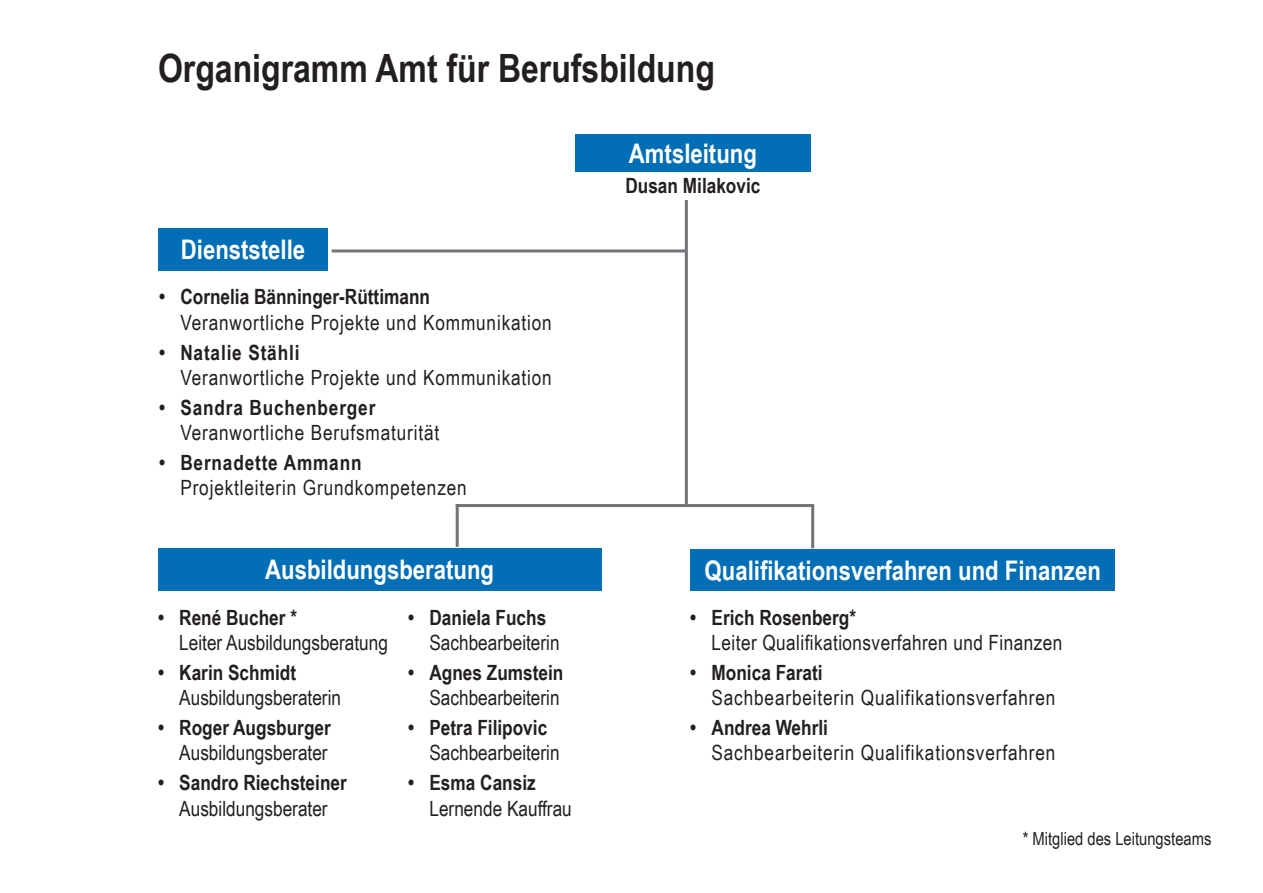
<style>
.page{position:relative;width:1263px;height:893px;background:#fff}
.page>*{position:absolute;margin:0;border:0;box-sizing:border-box;transform-origin:0 0}
.t1{font:700 39px "Arial Narrow";color:#231f20}
.t2{font:700 27px "Arial Narrow";color:#fff}
.t3{font:21px/25.2px "Arial Narrow";letter-spacing:.04em;color:#231f20}
.Auflistung{font:700 21px "Arial Narrow";color:#231f20}
.t4{font:21px "Arial Narrow";color:#231f20}
.Auflistung-2{font:700 21px "Arial Narrow";letter-spacing:.04em;color:#231f20}
.t5{font:21px "Arial Narrow";letter-spacing:.02em;color:#231f20}
.t6{font:18px "Arial Narrow";color:#231f20}
.s1{font-weight:700}
</style>
<div class="page">
<div style="left:575px;top:135px;width:235px;height:37px;background:#026eb6"></div>
<hr style="left:685px;top:200px;width:3px;height:304px;background:#727477">
<hr style="left:332px;top:249px;width:354px;height:3px;background:#727477">
<div style="left:158px;top:228px;width:170px;height:43px;background:#026eb6"></div>
<div style="left:690px;top:549px;width:425px;height:42px;background:#026eb6"></div>
<hr style="left:456px;top:504px;width:358px;height:3px;background:#727477">
<hr style="left:811px;top:506px;width:3px;height:42px;background:#727477">
<div style="left:158px;top:549px;width:443px;height:42px;background:#026eb6"></div>
<hr style="left:456px;top:504px;width:3px;height:43px;background:#727477">
<p class="t1" style="left:158px;top:39px;width:558px">Organigramm Amt für Berufsbildung</p>
<p class="t2" style="left:629px;top:133px;width:129px">Amtsleitung</p>
<p class="t2" style="left:181px;top:229px;width:126px">Dienststelle</p>
<p class="t3" style="left:180px;top:284px;width:373px;text-indent:-21px"><span class="s1">• Cornelia Bänninger-Rüttimann<br></span>Veranwortliche Projekte und Kommunikation</p>
<p class="Auflistung-2" style="left:159px;top:336px;width:142px">• Natalie Stähli</p>
<p class="t3" style="left:180px;top:364px;width:373px">Veranwortliche Projekte und Kommunikation</p>
<p class="Auflistung-2" style="left:159px;top:391px;width:218px">• Sandra Buchenberger</p>
<p class="t3" style="left:180px;top:419px;width:260px">Veranwortliche Berufsmaturität</p>
<p class="Auflistung-2" style="left:159px;top:447px;width:204px">• Bernadette Ammann</p>
<p class="t3" style="left:180px;top:474px;width:288px">Projektleiterin Grundkompetenzen</p>
<p class="t2" style="left:265px;top:549px;width:230px">Ausbildungsberatung</p>
<p class="Auflistung" style="left:158px;top:601px;width:140px">• René Bucher *</p>
<p class="t4" style="left:179px;top:627px;width:210px">Leiter Ausbildungsberatung</p>
<p class="Auflistung" style="left:158px;top:657px;width:139px">• Karin Schmidt</p>
<p class="t4" style="left:179px;top:682px;width:163px">Ausbildungsberaterin</p>
<p class="Auflistung" style="left:158px;top:712px;width:174px">• Roger Augsburger</p>
<p class="t4" style="left:179px;top:738px;width:150px">Ausbildungsberater</p>
<p class="Auflistung" style="left:158px;top:767px;width:190px">• Sandro Riechsteiner</p>
<p class="t4" style="left:179px;top:793px;width:150px">Ausbildungsberater</p>
<p class="Auflistung" style="left:408px;top:601px;width:140px">• Daniela Fuchs</p>
<p class="t4" style="left:429px;top:627px;width:132px">Sachbearbeiterin</p>
<p class="Auflistung" style="left:408px;top:657px;width:157px">• Agnes Zumstein</p>
<p class="t4" style="left:429px;top:682px;width:132px">Sachbearbeiterin</p>
<p class="Auflistung" style="left:408px;top:712px;width:140px">• Petra Filipovic</p>
<p class="t4" style="left:429px;top:738px;width:132px">Sachbearbeiterin</p>
<p class="Auflistung" style="left:408px;top:767px;width:129px">• Esma Cansiz</p>
<p class="t4" style="left:429px;top:793px;width:144px">Lernende Kauffrau</p>
<p class="Auflistung" style="left:625px;top:169px;width:136px">Dusan Milakovic</p>
<p class="t2" style="left:705px;top:550px;width:398px">Qualifikationsverfahren und Finanzen</p>
<p class="Auflistung" style="left:690px;top:601px;width:167px">• Erich Rosenberg*</p>
<p class="t5" style="left:711px;top:627px;width:352px">Leiter Qualifikationsverfahren und Finanzen</p>
<p class="Auflistung" style="left:690px;top:657px;width:134px">• Monica Farati</p>
<p class="t3" style="left:711px;top:684px;width:345px">Sachbearbeiterin Qualifikationsverfahren</p>
<p class="Auflistung" style="left:690px;top:712px;width:139px">• Andrea Wehrli</p>
<p class="t3" style="left:711px;top:740px;width:345px">Sachbearbeiterin Qualifikationsverfahren</p>
<p class="t6" style="left:1023px;top:825px;width:190px">* Mitglied des Leitungsteams</p>
</div>
